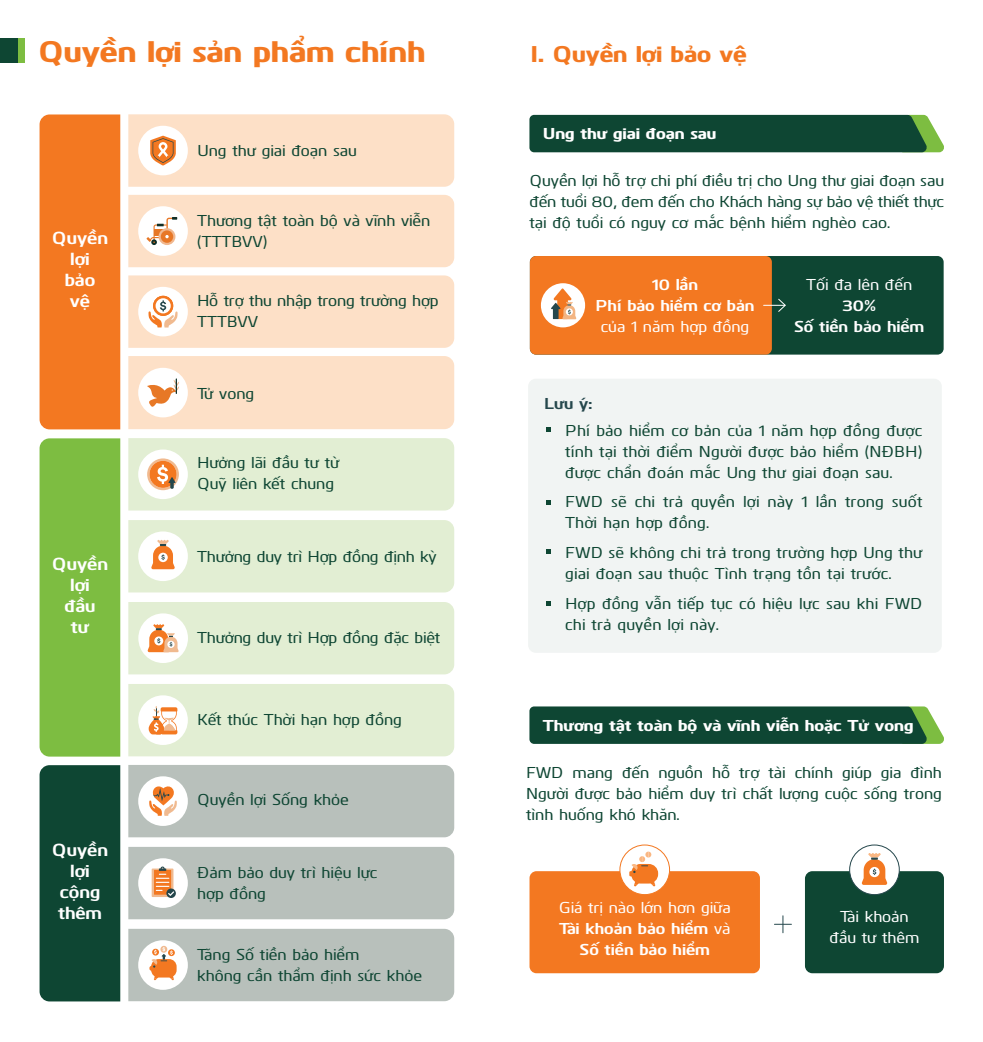
<style>
.page{position:relative;width:983px;height:1042px;background:#fff}
.page>*{position:absolute;margin:0;border:0;box-sizing:border-box;transform-origin:0 0}
.t1{font:800 29.75px "Kuro";color:#f37821}
.t2{font:800 22.75px "Kuro";color:#f37821}
.t3{font:700 17.5px/21px "Kuro";color:#fff;text-align:center}
.t4{font:500 15.75px/21px "Kuro";color:#0e4633}
.t5{font:700 15.75px/21px "Kuro";color:#fff;text-align:center}
.t6{font:800 15.75px "Kuro";color:#fff}
.t7{font:500 15.75px/21px "Kuro";color:#fff;text-align:center}
.t8{font:700 15.75px "Kuro";color:#25474c}
.s1{font-weight:500}
</style>
<div class="page">
<div style="left:40px;top:438px;width:80px;height:318px;background:#7dbd41"></div>
<div style="left:40px;top:765px;width:80px;height:236px;background:#0e4633"></div>
<div style="left:40px;top:114px;width:80px;height:315px;background:#f37821"></div>
<svg style="left:128px;top:114px;width:326px;height:73px;background:#fcdfc7"></svg>
<svg style="left:128px;top:275px;width:326px;height:73px;background:#fce0c9"></svg>
<svg style="left:128px;top:438px;width:326px;height:72px;background:#e3ebd1"></svg>
<svg style="left:128px;top:602px;width:326px;height:72px;background:#e3ecd2"></svg>
<svg style="left:128px;top:520px;width:326px;height:72px;background:#e4edd2"></svg>
<svg style="left:128px;top:684px;width:326px;height:72px;background:#e4edd3"></svg>
<svg style="left:128px;top:765px;width:326px;height:72px;background:#bdc2bc"></svg>
<svg style="left:128px;top:929px;width:326px;height:72px;background:#bdc2bb"></svg>
<svg style="left:128px;top:847px;width:326px;height:72px;background:#bdc2bc"></svg>
<svg style="left:128px;top:356px;width:326px;height:73px;background:#fce0c8"></svg>
<svg style="left:128px;top:195px;width:326px;height:72px;background:#fce0c8"></svg>
<div style="left:0;top:38px;width:18px;height:24px;background:#0e4633"></div>
<div style="left:18px;top:38px;width:7px;height:24px;background:#7dbd41"></div>
<svg style="left:529px;top:706px;width:415px;height:38px;background:#1a513a"></svg>
<div style="left:529px;top:256px;width:414px;height:99px;background:#0e4633;border-radius:6px"></div>
<div style="left:529px;top:256px;width:242px;height:99px;background:#f37821;border-radius:6px"></div>
<div style="left:540px;top:283px;width:45px;height:44px;background:#fff;border-radius:50%"></div>
<svg style="left:551px;top:288px;width:25px;height:31px"></svg>
<svg style="left:763px;top:298px;width:23px;height:15px"></svg>
<div style="left:529px;top:115px;width:415px;height:37px;background:#0e4633"></div>
<div style="left:528px;top:379px;width:413px;height:274px;background:#f1f4f3;border-radius:8px"></div>
<svg style="left:546px;top:427px;width:4px;height:5px"></svg>
<svg style="left:546px;top:500px;width:4px;height:5px"></svg>
<svg style="left:546px;top:549px;width:4px;height:5px"></svg>
<svg style="left:546px;top:601px;width:4px;height:5px"></svg>
<div style="left:529px;top:871px;width:230px;height:102px;background:#f37821;border-radius:7px"></div>
<div style="left:804px;top:871px;width:139px;height:102px;background:#0e4633;border-radius:7px"></div>
<svg style="left:774px;top:916px;width:17px;height:17px"></svg>
<svg style="left:848px;top:844px;width:51px;height:51px"></svg>
<svg style="left:861px;top:853px;width:26px;height:32px"></svg>
<svg style="left:619px;top:844px;width:51px;height:51px"></svg>
<div style="left:631px;top:864px;width:27px;height:19px;background:#f37821;border-radius:9px"></div>
<svg style="left:629px;top:851px;width:26px;height:35px"></svg>
<h1 class="t1" style="left:38px;top:29px;width:389px">Quyền lợi sản phẩm chính</h1>
<h2 class="t2" style="left:530px;top:37px;width:218px">I. Quyền lợi bảo vệ</h2>
<p class="t3" style="left:52px;top:226px;width:58px">Quyền lợi<br>bảo<br>vệ</p>
<p class="t3" style="left:52px;top:552px;width:58px">Quyền lợi<br>đầu<br>tư</p>
<p class="t3" style="left:52px;top:837px;width:58px">Quyền lợi cộng thêm</p>
<p class="t4" style="left:197px;top:139px;width:161px">Ung thư giai đoạn sau</p>
<p class="t4" style="left:197px;top:209px;width:235px">Thương tật toàn bộ và vĩnh viễn (TTTBVV)</p>
<p class="t4" style="left:197px;top:289px;width:243px">Hỗ trợ thu nhập trong trường hợp<br>TTTBVV</p>
<p class="t4" style="left:197px;top:382px;width:58px">Tử vong</p>
<p class="t4" style="left:197px;top:451px;width:144px">Hưởng lãi đầu tư từ<br>Quỹ liên kết chung</p>
<p class="t4" style="left:197px;top:545px;width:241px">Thưởng duy trì Hợp đồng định kỳ</p>
<p class="t4" style="left:197px;top:625px;width:244px">Thưởng duy trì Hợp đồng đặc biệt</p>
<p class="t4" style="left:197px;top:707px;width:206px">Kết thúc Thời hạn hợp đồng</p>
<p class="t4" style="left:197px;top:788px;width:153px">Quyền lợi Sống khỏe</p>
<p class="t4" style="left:197px;top:860px;width:182px">Đảm bảo duy trì hiệu lực hợp đồng</p>
<p class="t4" style="left:197px;top:943px;width:226px">Tăng Số tiền bảo hiểm<br>không cần thẩm định sức khỏe</p>
<p class="t6" style="left:542px;top:121px;width:175px">Ung thư giai đoạn sau</p>
<p class="t4" style="left:529px;top:169px;width:416px;text-align:justify">Quyền lợi hỗ trợ chi phí điều trị cho Ung thư giai đoạn sau đến tuổi 80, đem đến cho Khách hàng sự bảo vệ thiết thực tại độ tuổi có nguy cơ mắc bệnh hiểm nghèo cao.</p>
<p class="t5" style="left:595px;top:273px;width:160px">10 lần<br>Phí bảo hiểm cơ bản</p>
<p class="t7" style="left:600px;top:315px;width:150px">của 1 năm hợp đồng</p>
<p class="t8" style="left:544px;top:392px;width:49px">Lưu ý:</p>
<p class="t7" style="left:806px;top:273px;width:107px">Tối đa lên đến</p>
<p class="t5" style="left:793px;top:294px;width:132px">30%<br>Số tiền bảo hiểm</p>
<p class="t4" style="left:565px;top:419px;width:358px;text-align:justify">Phí bảo hiểm cơ bản của 1 năm hợp đồng được tính tại thời điểm Người được bảo hiểm (NĐBH) được chẩn đoán mắc Ung thư giai đoạn sau.</p>
<p class="t4" style="left:565px;top:490px;width:358px">FWD sẽ chi trả quyền lợi này 1 lần trong suốt<br>Thời hạn hợp đồng.</p>
<p class="t4" style="left:565px;top:541px;width:358px">FWD sẽ không chi trả trong trường hợp Ung thư giai đoạn sau thuộc Tình trạng tồn tại trước.</p>
<p class="t4" style="left:565px;top:592px;width:358px">Hợp đồng vẫn tiếp tục có hiệu lực sau khi FWD chi trả quyền lợi này.</p>
<p class="t6" style="left:542px;top:713px;width:372px">Thương tật toàn bộ và vĩnh viễn hoặc Tử vong</p>
<p class="t4" style="left:526px;top:761px;width:417px;text-align:justify">FWD mang đến nguồn hỗ trợ tài chính giúp gia đình Người được bảo hiểm duy trì chất lượng cuộc sống trong tình huống khó khăn.</p>
<p class="t5" style="left:558px;top:896px;width:173px"><span class="s1">Giá trị nào lớn hơn giữa<br></span>Tài khoản bảo hiểm <span class="s1">và<br></span>Số tiền bảo hiểm</p>
<p class="t7" style="left:829px;top:905px;width:91px">Tài khoản đầu tư thêm</p>
</div>
